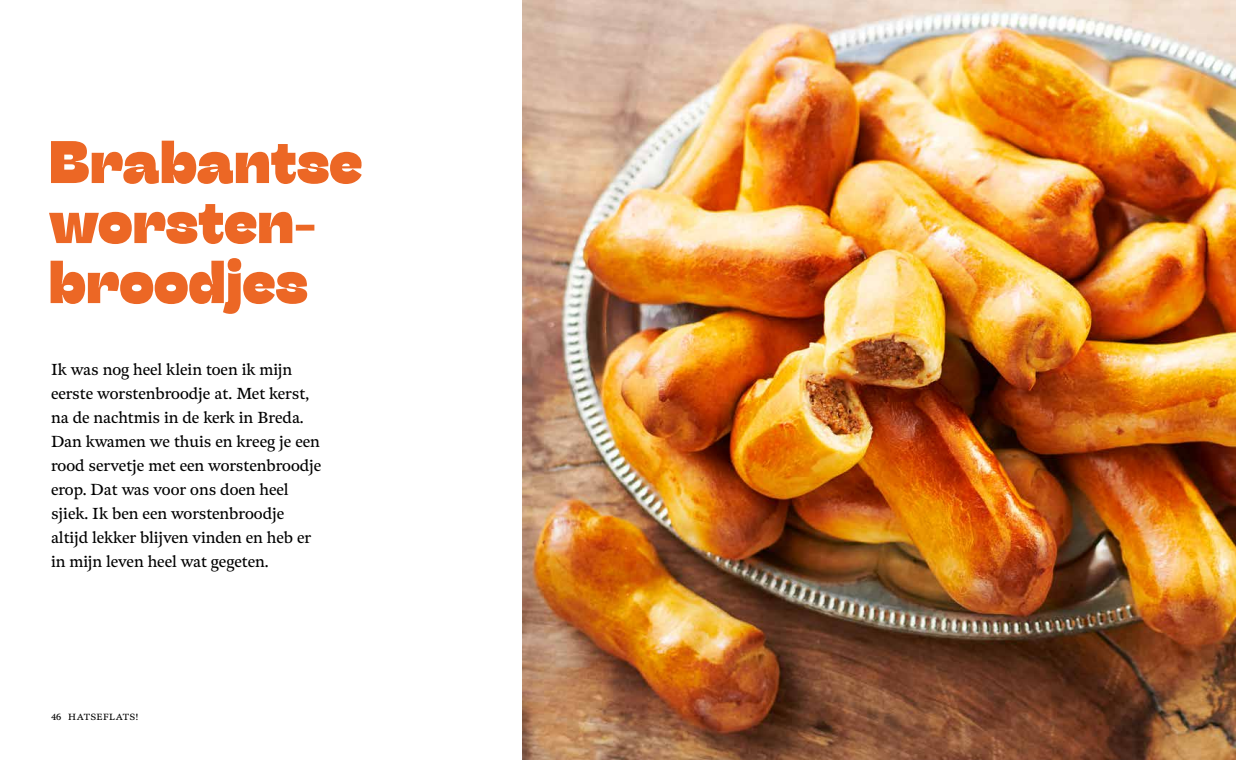
<style>
.page{position:relative;width:1236px;height:760px;background:#fff}
.page>*{position:absolute;margin:0;border:0;box-sizing:border-box;transform-origin:0 0}
.t1{font:60px/60px "Stinger Variable";color:#ec6725}
.t2{font:16px/24px "Meno Text";color:#000}
.t3{font:9px "Meno Text";letter-spacing:.04em;color:#000}
</style>
<div class="page">
<img style="left:522px;top:0;width:714px;height:760px">
<h1 class="t1" style="left:49px;top:129px;width:315px">Brabantse worsten&shy;broodjes</h1>
<p class="t2" style="left:51px;top:358px;width:272px">Ik was nog heel klein toen ik mijn eerste worstenbroodje at. Met kerst, na de nachtmis in de kerk in Breda.<br>Dan kwamen we thuis en kreeg je een rood servetje met een worstenbroodje erop. Dat was voor ons doen heel sjiek. Ik ben een worstenbroodje altijd lekker blijven vinden en heb er in mijn leven heel wat gegeten.</p>
<p class="t3" style="left:51px;top:711px;width:89px">46 HATSEFLATS!</p>
</div>
